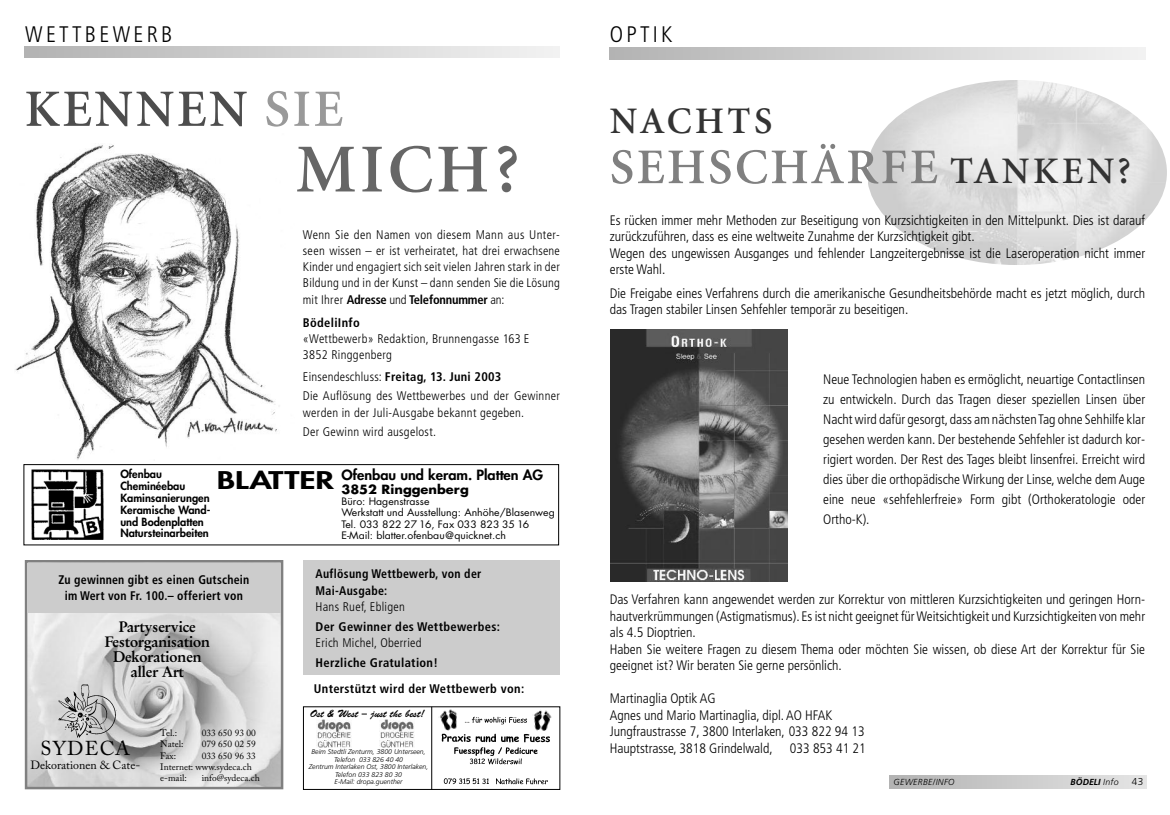
<style>
.page{position:relative;width:1170px;height:815px;background:#fff}
.page>*{position:absolute;margin:0;border:0;box-sizing:border-box;transform-origin:0 0}
.t1{font:600 68.75px "Minion";color:#666}
.t2{font:600 52.5px "Minion";letter-spacing:.05em;color:#4d4d4d}
.t3{font:600 50px "Minion";letter-spacing:.05em;color:#808080}
.t4{font:600 37.5px "Minion";letter-spacing:.09em;color:#333}
.t5{font:800 23.75px "Futura";color:#000;scale:1.4 1}
.t6{font:300 condensed 22.5px "Frutiger";letter-spacing:.145em;color:#000}
.t7{font:20px "Adobe Caslon Pro";letter-spacing:.06em;color:#000}
.t8{font:700 15px/15px "Garamond Stempel BQ";color:#000;text-align:center}
.t9{font:300 condensed 13.75px/16.5px "Frutiger";color:#000}
.t10{font:800 13.75px "Futura";color:#000;scale:1.05 1}
.t11{font:300 condensed 12.5px/16.2px "Frutiger";letter-spacing:.025em;color:#000}
.t12{font:700 condensed 12.5px/16.2px "Frutiger";letter-spacing:.025em;color:#000;scale:.95 1}
.t13{font:700 condensed 12.5px "Frutiger";letter-spacing:.025em;color:#000}
.t14{font:700 12.38px "Futura";color:#000;scale:1.05 1}
.t15{font:11.88px "Adobe Caslon Pro";color:#000}
.t16{font:800 11px/11.9px "Futura";color:#000}
.t17{font:10.62px "Brush Script";color:#000}
.t18{font:10px/11.2px "Futura";color:#000;scale:1.05 1}
.t19{font:300 10px "Frutiger";color:#000}
.t20{font:9.38px/11.2px "Adobe Caslon Pro";color:#000}
.t21{font:italic 300 8.75px "Frutiger LT Std";letter-spacing:.035em;color:#000}
.t22{font:italic 700 8.75px "Frutiger";color:#000}
.t23{font:italic 300 6.88px/7.5px "Frutiger LT Std";color:#000;text-align:center}
.s1{color:#999}
.s2{font-weight:700}
.s3{font-size:37.5px;color:#333}
.s4{font-family:"Frutiger LT Std";font-weight:300}
</style>
<div class="page">
<img style="left:15px;top:144px;width:262px;height:316px">
<svg style="left:25px;top:47px;width:534px;height:10px;background:#d2d2d2"></svg>
<div style="left:303px;top:560px;width:257px;height:115px;background:#ccc"></div>
<div style="left:24px;top:464px;width:535px;height:81px;border:1px solid #000"></div>
<img style="left:31px;top:469px;width:72px;height:71px">
<div style="left:303px;top:706px;width:257px;height:84px;border:1px solid #000"></div>
<img style="left:316px;top:719px;width:35px;height:28px">
<img style="left:380px;top:719px;width:34px;height:28px">
<img style="left:441px;top:716px;width:109px;height:69px">
<img style="left:530px;top:710px;width:22px;height:24px">
<img style="left:440px;top:709px;width:22px;height:24px">
<hr style="left:431px;top:707px;width:1px;height:83px;background:#000">
<img style="left:28px;top:613px;width:252px;height:173px">
<div style="left:25px;top:560px;width:258px;height:229px;border:2px solid #808080"></div>
<div style="left:27px;top:563px;width:253px;height:50px;background:#ccc"></div>
<img style="left:56px;top:684px;width:60px;height:55px">
<img style="left:868px;top:80px;width:298px;height:185px">
<svg style="left:609px;top:48px;width:535px;height:11px;background:#d2d2d2"></svg>
<img style="left:610px;top:329px;width:177px;height:252px">
<svg style="left:889px;top:776px;width:257px;height:12px;background:#cbcbcb"></svg>
<h3 class="t6" style="left:25px;top:25px;width:149px">WETTBEWERB</h3>
<h2 class="t2" style="left:25px;top:89px;width:320px">KENNEN <span class="s1">SIE</span></h2>
<h1 class="t1" style="left:296px;top:143px;width:225px">MICH?</h1>
<p class="t11" style="left:303px;top:227px;width:258px;text-align:justify">Wenn Sie den Namen von diesem Mann aus Unter&shy;seen wissen – er ist verheiratet, hat drei erwachsene Kinder und engagiert sich seit vielen Jahren stark in der Bildung und in der Kunst – dann senden Sie die Lösung mit Ihrer <span class="s2">Adresse</span> und <span class="s2">Telefonnummer</span> an:</p>
<p class="t13" style="left:303px;top:317px;width:58px">BödeliInfo</p>
<p class="t11" style="left:303px;top:332px;width:228px">«Wettbewerb» Redaktion, Brunnengasse 163 E<br>3852 Ringgenberg</p>
<p class="t11" style="left:303px;top:367px;width:258px;line-height:19.8px">Einsendeschluss: <span class="s2">Freitag, 13. Juni 2003<br></span>Die Auflösung des Wettbewerbes und der Gewinner</p>
<p class="t11" style="left:303px;top:403px;width:223px;line-height:19.8px">werden in der Juli-Ausgabe bekannt gegeben.<br>Der Gewinn wird ausgelost.</p>
<p class="t16" style="left:120px;top:469px;width:92px">Ofenbau<br>Cheminéebau<br>Kaminsanierungen<br>Keramische Wand&shy;und Bodenplatten<br>Natursteinarbeiten</p>
<p class="t10" style="left:341px;top:468px;width:194px">Ofenbau und keram. Platten AG</p>
<h3 class="t5" style="left:217px;top:469px;width:85px">BLATTER</h3>
<p class="t14" style="left:341px;top:484px;width:123px">3852 Ringgenberg</p>
<p class="t18" style="left:341px;top:497px;width:205px">Büro: Hagenstrasse<br>Werkstatt und Ausstellung: Anhöhe/Blasenweg Tel. 033 822 27 16, Fax 033 823 35 16<br>E-Mail: blatter.ofenbau@quicknet.ch</p>
<p class="t12" style="left:58px;top:572px;width:202px;text-align:center">Zu gewinnen gibt es einen Gutschein im Wert von Fr. 100.– offeriert von</p>
<p class="t8" style="left:105px;top:620px;width:107px">Partyservice<br>Festorganisation<br>Dekorationen aller Art</p>
<h3 class="t7" style="left:41px;top:741px;width:91px">SYDECA</h3>
<p class="t15" style="left:31px;top:761px;width:111px">Dekorationen &amp; Cate-</p>
<p class="t20" style="left:160px;top:728px;width:18px">Tel.:</p>
<p class="t20" style="left:202px;top:728px;width:56px">033 650 93 00</p>
<p class="t20" style="left:160px;top:740px;width:25px">Natel:</p>
<p class="t20" style="left:202px;top:740px;width:56px">079 650 02 59</p>
<p class="t20" style="left:160px;top:751px;width:17px">Fax:</p>
<p class="t20" style="left:160px;top:751px;width:97px;text-indent:41px">033 650 96 33<br>Internet: www.sydeca.ch e-mail:</p>
<p class="t20" style="left:202px;top:773px;width:59px">info@sydeca.ch</p>
<p class="t12" style="left:315px;top:567px;width:176px">Auflösung Wettbewerb, von der<br>Mai-Ausgabe:</p>
<p class="t11" style="left:315px;top:599px;width:91px">Hans Ruef, Ebligen</p>
<p class="t13" style="left:315px;top:621px;width:186px">Der Gewinner des Wettbewerbes:</p>
<p class="t11" style="left:315px;top:635px;width:108px">Erich Michel, Oberried</p>
<p class="t13" style="left:315px;top:658px;width:124px">Herzliche Gratulation!</p>
<p class="t13" style="left:314px;top:684px;width:212px">Unterstützt wird der Wettbewerb von:</p>
<p class="t17" style="left:310px;top:709px;width:116px">Ost &amp; West – just the best!</p>
<p class="t23" style="left:309px;top:749px;width:121px">Beim Stedtli Zenturm, 3800 Unterseen,<br>Telefon 033 826 40 40<br>Zentrum Interlaken Ost, 3800 Interlaken,<br>Telefon 033 823 80 30<br>E-Mail: dropa.guenther</p>
<h3 class="t6" style="left:609px;top:25px;width:64px">OPTIK</h3>
<h3 class="t4" style="left:609px;top:106px;width:164px">NACHTS</h3>
<h3 class="t3" style="left:609px;top:148px;width:522px">SEHSCHÄRFE <span class="s3">TANKEN?</span></h3>
<p class="t9" style="left:609px;top:213px;width:537px">Es rücken immer mehr Methoden zur Beseitigung von Kurzsichtigkeiten in den Mittelpunkt. Dies ist darauf zurückzuführen, dass es eine weltweite Zunahme der Kurzsichtigkeit gibt.<br>Wegen des ungewissen Ausganges und fehlender Langzeitergebnisse ist die Laseroperation nicht immer erste Wahl.</p>
<p class="t9" style="left:609px;top:286px;width:537px">Die Freigabe eines Verfahrens durch die amerikanische Gesundheitsbehörde macht es jetzt möglich, durch das Tragen stabiler Linsen Sehfehler temporär zu beseitigen.</p>
<p class="t9" style="left:823px;top:370px;width:323px;line-height:20px;text-align:justify">Neue Technologien haben es ermöglicht, neuartige Contactlinsen zu entwickeln. Durch das Tragen dieser speziellen Linsen über Nacht wird dafür gesorgt, dass am nächstenTag ohne Sehhilfe klar gesehen werden kann. Der bestehende Sehfehler ist dadurch kor&shy;rigiert worden. Der Rest des Tages bleibt linsenfrei. Erreicht wird dies über die orthopädische Wirkung der Linse, welche dem Auge eine neue «sehfehlerfreie» Form gibt (Orthokeratologie oder Ortho-K).</p>
<p class="t9" style="left:609px;top:592px;width:537px">Das Verfahren kann angewendet werden zur Korrektur von mittleren Kurzsichtigkeiten und geringen Horn&shy;hautverkrümmungen (Astigmatismus). Es ist nicht geeignet fürWeitsichtigkeit und Kurzsichtigkeiten von mehr als 4.5 Dioptrien.<br>Haben Sie weitere Fragen zu diesem Thema oder möchten Sie wissen, ob diese Art der Korrektur für Sie geeignet ist? Wir beraten Sie gerne persönlich.</p>
<p class="t9" style="left:609px;top:691px;width:257px">Martinaglia Optik AG<br>Agnes und Mario Martinaglia, dipl. AO HFAK Jungfraustrasse 7, 3800 Interlaken, 033 822 94 13<br>Hauptstrasse, 3818 Grindelwald, 033 853 41 21</p>
<p class="t21" style="left:893px;top:779px;width:63px">GEWERBE/INFO</p>
<p class="t22" style="left:1070px;top:779px;width:50px">BÖDELI <span class="s4">Info</span></p>
<p class="t19" style="left:1131px;top:778px;width:13px">43</p>
</div>
